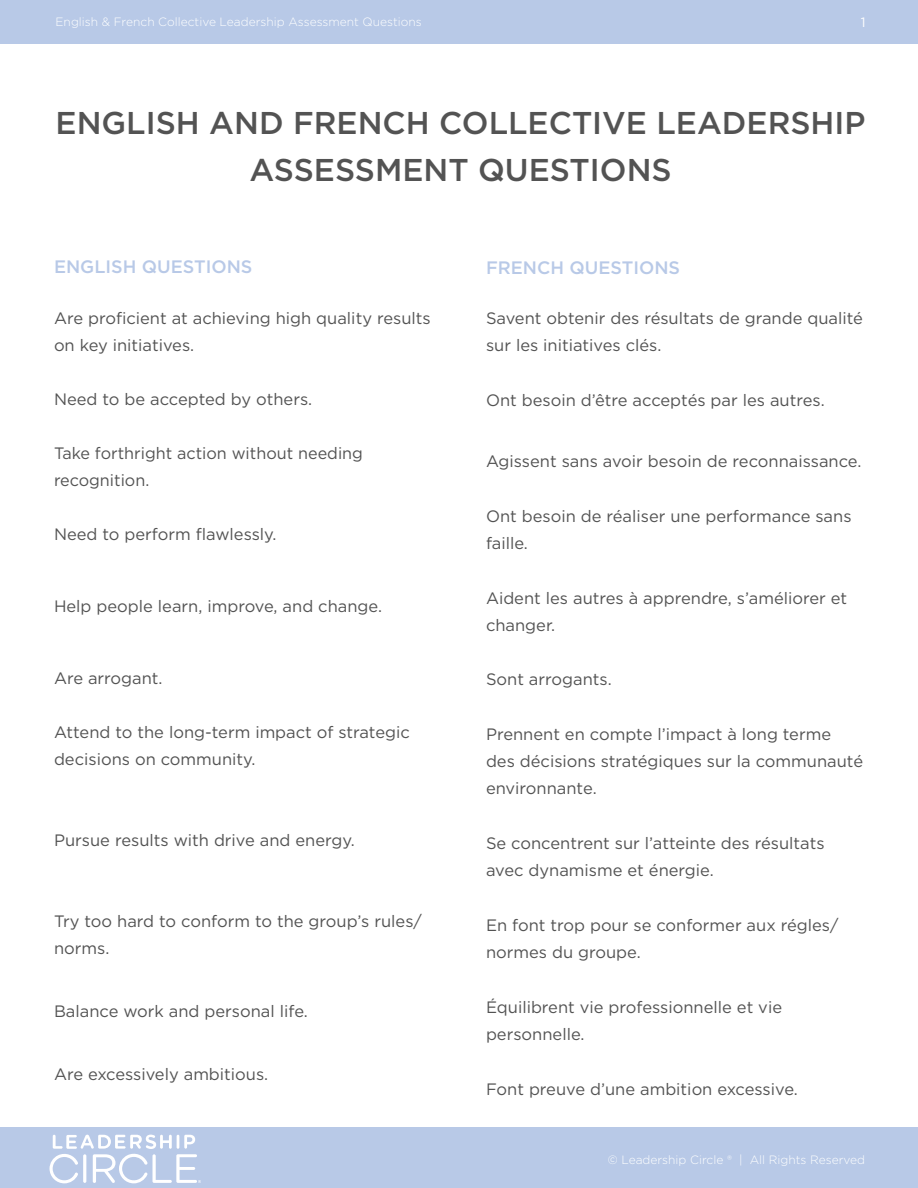
<style>
.page{position:relative;width:918px;height:1188px;background:#fff}
.page>*{position:absolute;margin:0;border:0;box-sizing:border-box;transform-origin:0 0}
.t1{font:500 31.5px/46.5px "Gotham";color:#535353;text-align:center}
.Subhead{font:500 18px "Gotham";color:#b8c9e7}
.Paragraph_Body_Chine{font:16.5px/27px "Gotham";color:#535353}
.paragraph_body{font:16.5px/27px "Gotham";color:#535353}
.t2{font:13.5px "Gotham";color:#fff}
.t3{font:300 12px "Gotham";color:#feffff}
</style>
<div class="page">
<div style="left:0;top:1127px;width:918px;height:61px;background:#b8c9e7"></div>
<div style="left:0;top:0;width:918px;height:44px;background:#b8c9e7"></div>
<svg style="left:50px;top:1134px;width:151px;height:49px"></svg>
<p class="t3" style="left:56px;top:14px;width:368px">English &amp; French Collective Leadership Assessment Questions</p>
<p class="t2" style="left:861px;top:14px;width:6px">1</p>
<p class="t1" style="left:56px;top:100px;width:811px">ENGLISH AND FRENCH COLLECTIVE LEADERSHIP<br>ASSESSMENT QUESTIONS</p>
<p class="Subhead" style="left:54px;top:254px;width:200px">ENGLISH QUESTIONS</p>
<p class="Subhead" style="left:486px;top:256px;width:196px">FRENCH QUESTIONS</p>
<p class="paragraph_body" style="left:54px;top:305px;width:378px">Are proficient at achieving high quality results on key initiatives.</p>
<p class="paragraph_body" style="left:54px;top:386px;width:260px">Need to be accepted by others.</p>
<p class="paragraph_body" style="left:54px;top:440px;width:310px">Take forthright action without needing recognition.</p>
<p class="paragraph_body" style="left:54px;top:521px;width:224px">Need to perform flawlessly.</p>
<p class="paragraph_body" style="left:54px;top:593px;width:330px">Help people learn, improve, and change.</p>
<p class="paragraph_body" style="left:54px;top:665px;width:110px">Are arrogant.</p>
<p class="paragraph_body" style="left:54px;top:719px;width:357px">Attend to the long-term impact of strategic decisions on community.</p>
<p class="paragraph_body" style="left:54px;top:827px;width:302px">Pursue results with drive and energy.</p>
<p class="paragraph_body" style="left:54px;top:908px;width:369px">Try too hard to conform to the group’s rules/ norms.</p>
<p class="paragraph_body" style="left:54px;top:998px;width:255px">Balance work and personal life.</p>
<p class="paragraph_body" style="left:54px;top:1061px;width:216px">Are excessively ambitious.</p>
<p class="Paragraph_Body_Chine" style="left:486px;top:305px;width:378px">Savent obtenir des résultats de grande qualité sur les initiatives clés.</p>
<p class="Paragraph_Body_Chine" style="left:486px;top:387px;width:340px">Ont besoin d’être acceptés par les autres.</p>
<p class="Paragraph_Body_Chine" style="left:486px;top:447px;width:377px">Agissent sans avoir besoin de reconnaissance.</p>
<p class="Paragraph_Body_Chine" style="left:486px;top:502px;width:367px">Ont besoin de réaliser une performance sans faille.</p>
<p class="Paragraph_Body_Chine" style="left:486px;top:584px;width:363px">Aident les autres à apprendre, s’améliorer et changer.</p>
<p class="Paragraph_Body_Chine" style="left:486px;top:666px;width:127px">Sont arrogants.</p>
<p class="Paragraph_Body_Chine" style="left:486px;top:721px;width:379px">Prennent en compte l’impact à long terme des décisions stratégiques sur la communauté environnante.</p>
<p class="Paragraph_Body_Chine" style="left:486px;top:829px;width:340px">Se concentrent sur l’atteinte des résultats avec dynamisme et énergie.</p>
<p class="Paragraph_Body_Chine" style="left:486px;top:911px;width:354px">En font trop pour se conformer aux régles/ normes du groupe.</p>
<p class="Paragraph_Body_Chine" style="left:486px;top:993px;width:298px">Équilibrent vie professionnelle et vie personnelle.</p>
<p class="Paragraph_Body_Chine" style="left:486px;top:1075px;width:313px">Font preuve d’une ambition excessive.</p>
<p class="t3" style="left:608px;top:1153px;width:259px">© Leadership Circle ® | All Rights Reserved</p>
</div>
